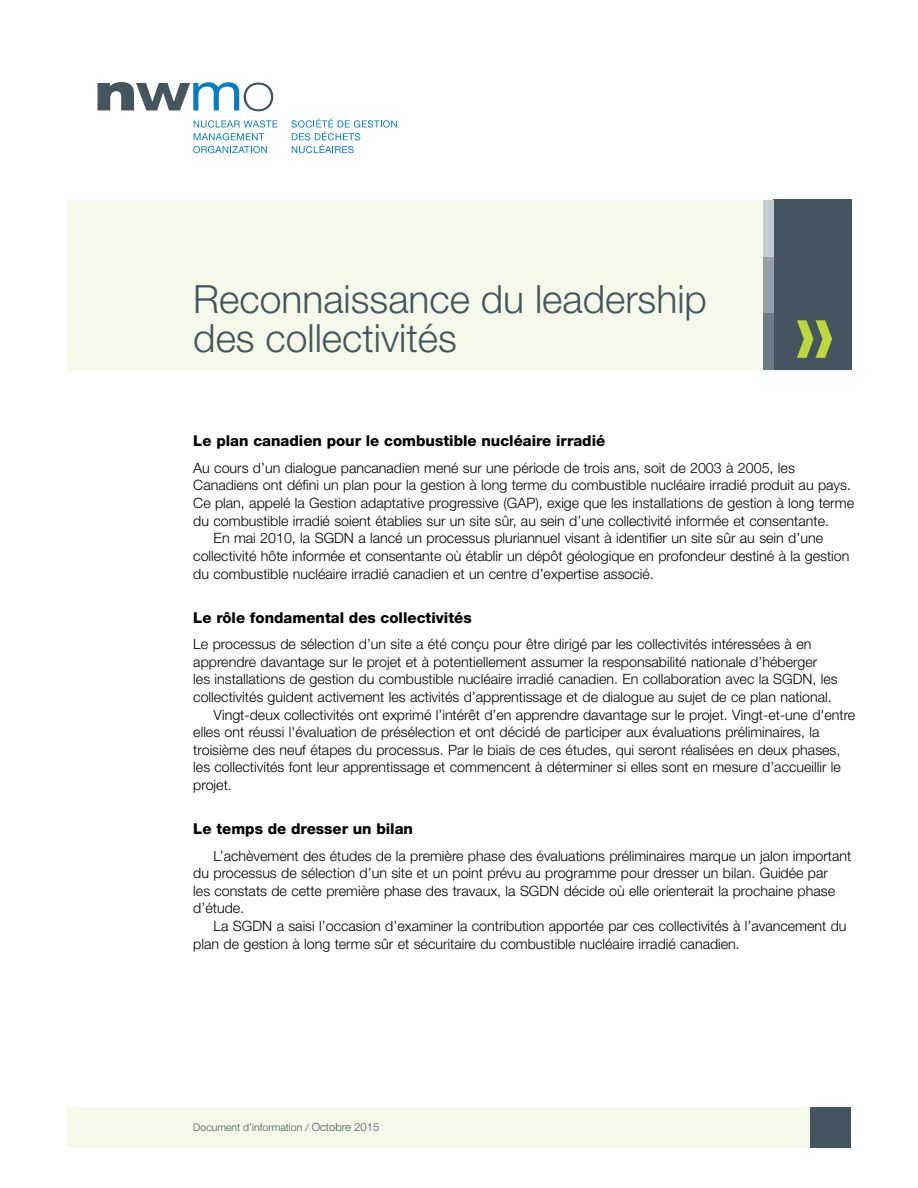
<style>
.page{position:relative;width:918px;height:1188px;background:#fff}
.page>*{position:absolute;margin:0;border:0;box-sizing:border-box;transform-origin:0 0}
.t1{font:300 39px/39px "Helvetica Neue LT Std";color:#455560}
.t2{font:800 15px "Helvetica Neue LT Std";color:#000}
.t3{font:300 14.25px/17.7px "Helvetica Neue LT Std";color:#000}
.t4{font:300 10.5px "Helvetica Neue LT Std";color:#455560}
.s1{font-size:11.25px}
</style>
<div class="page">
<div style="left:68px;top:1107px;width:782px;height:41px;background:#f6f9e9"></div>
<div style="left:810px;top:1107px;width:40px;height:41px;background:#455560"></div>
<div style="left:67px;top:200px;width:783px;height:170px;background:#f6f9e9"></div>
<div style="left:773px;top:200px;width:79px;height:170px;background:#455560"></div>
<svg style="left:797px;top:320px;width:35px;height:38px"></svg>
<div style="left:763px;top:257px;width:10px;height:56px;background:#93a1ab"></div>
<div style="left:763px;top:200px;width:10px;height:57px;background:#c4ccd4"></div>
<div style="left:763px;top:313px;width:10px;height:57px;background:#6c7c86"></div>
<svg style="left:291px;top:119px;width:106px;height:34px"></svg>
<svg style="left:194px;top:120px;width:83px;height:20px"></svg>
<svg style="left:193px;top:146px;width:74px;height:7px"></svg>
<svg style="left:98px;top:82px;width:175px;height:29px"></svg>
<h1 class="t1" style="left:193px;top:279px;width:515px">Reconnaissance du leadership des collectivités</h1>
<p class="t2" style="left:193px;top:432px;width:414px">Le plan canadien pour le combustible nucléaire irradié</p>
<p class="t3" style="left:193px;top:459px;width:603px">Au cours d’un dialogue pancanadien mené sur une période de trois ans, soit de 2003 à 2005, les</p>
<p class="t3" style="left:193px;top:476px;width:659px">Canadiens ont défini un plan pour la gestion à long terme du combustible nucléaire irradié produit au pays.</p>
<p class="t3" style="left:193px;top:494px;width:662px">Ce plan, appelé la Gestion adaptative progressive (GAP), exige que les installations de gestion à long terme</p>
<p class="t3" style="left:193px;top:511px;width:637px">du combustible irradié soient établies sur un site sûr, au sein d’une collectivité informée et consentante.</p>
<p class="t3" style="left:214px;top:529px;width:611px">En mai 2010, la SGDN a lancé un processus pluriannuel visant à identifier un site sûr au sein d’une</p>
<p class="t3" style="left:193px;top:547px;width:658px">collectivité hôte informée et consentante où établir un dépôt géologique en profondeur destiné à la gestion</p>
<p class="t3" style="left:193px;top:564px;width:462px">du combustible nucléaire irradié canadien et un centre d’expertise associé.</p>
<p class="t2" style="left:193px;top:608px;width:280px">Le rôle fondamental des collectivités</p>
<p class="t3" style="left:193px;top:635px;width:620px">Le processus de sélection d’un site a été conçu pour être dirigé par les collectivités intéressées à en</p>
<p class="t3" style="left:193px;top:652px;width:626px">apprendre davantage sur le projet et à potentiellement assumer la responsabilité nationale d’héberger</p>
<p class="t3" style="left:193px;top:670px;width:646px">les installations de gestion du combustible nucléaire irradié canadien. En collaboration avec la SGDN, les</p>
<p class="t3" style="left:193px;top:688px;width:640px">collectivités guident activement les activités d’apprentissage et de dialogue au sujet de ce plan national.</p>
<p class="t3" style="left:214px;top:705px;width:643px">Vingt-deux collectivités ont exprimé l’intérêt d’en apprendre davantage sur le projet. Vingt-et-une d'entre</p>
<p class="t3" style="left:193px;top:723px;width:628px">elles ont réussi l'évaluation de présélection et ont décidé de participer aux évaluations préliminaires, la</p>
<p class="t3" style="left:193px;top:741px;width:649px">troisième des neuf étapes du processus. Par le biais de ces études, qui seront réalisées en deux phases,</p>
<p class="t3" style="left:193px;top:758px;width:649px">les collectivités font leur apprentissage et commencent à déterminer si elles sont en mesure d’accueillir le</p>
<p class="t3" style="left:193px;top:776px;width:40px">projet.</p>
<p class="t2" style="left:193px;top:820px;width:221px">Le temps de dresser un bilan</p>
<p class="t3" style="left:193px;top:846px;width:660px;text-indent:20px">L’achèvement des études de la première phase des évaluations préliminaires marque un jalon important du processus de sélection d’un site et un point prévu au programme pour dresser un bilan. Guidée par<br>les constats de cette première phase des travaux, la SGDN décide où elle orienterait la prochaine phase d’étude.</p>
<p class="t3" style="left:193px;top:917px;width:655px;text-indent:20px">La SGDN a saisi l’occasion d’examiner la contribution apportée par ces collectivités à l’avancement du plan de gestion à long terme sûr et sécuritaire du combustible nucléaire irradié canadien.</p>
<p class="t4" style="left:193px;top:1121px;width:187px">Document d’information / <span class="s1">Octobre 2015</span></p>
</div>
